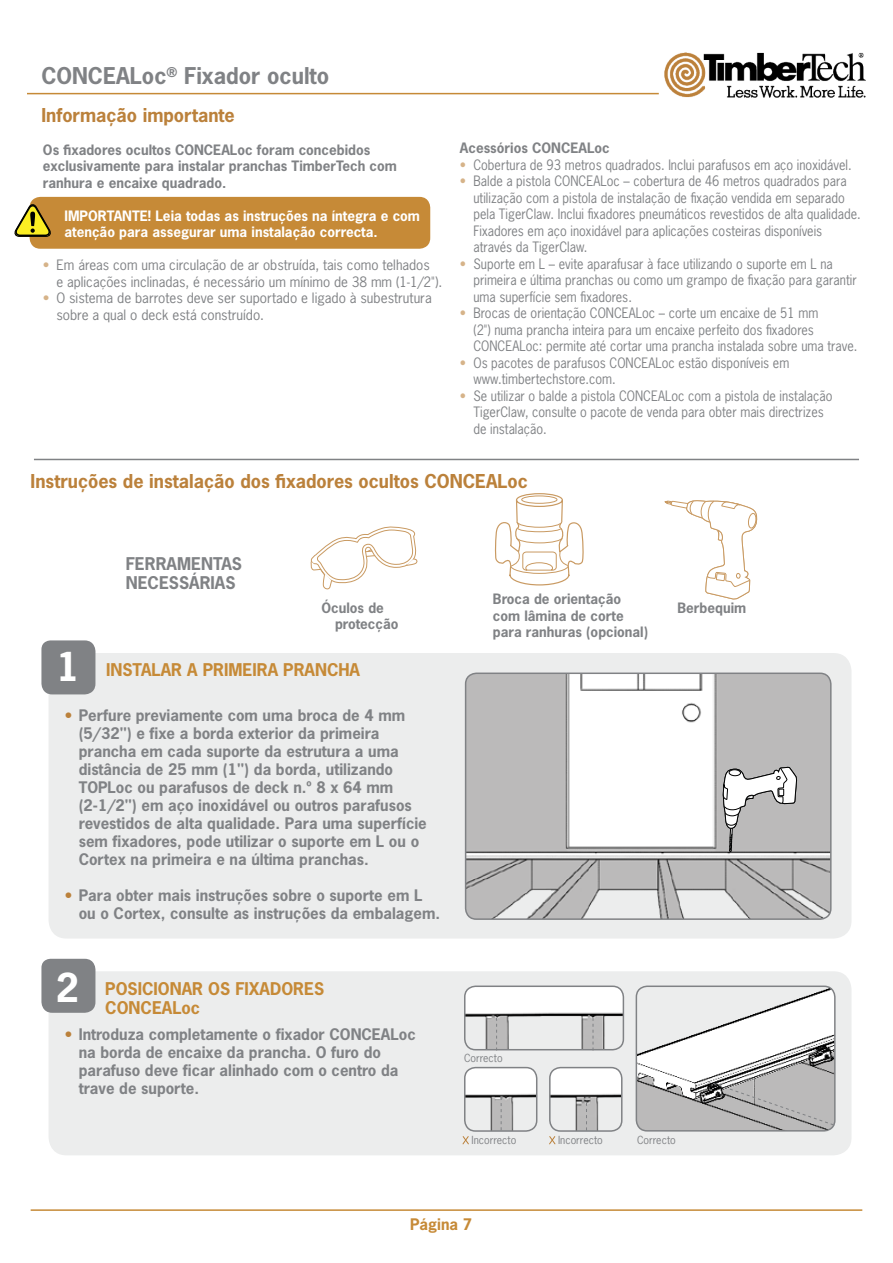
<style>
.page{position:relative;width:893px;height:1263px;background:#fff}
.page>*{position:absolute;margin:0;border:0;box-sizing:border-box;transform-origin:0 0}
.t1{font:700 37.5px "News Gothic Std";color:#fff}
.t2{font:700 21.75px "News Gothic Std";color:#808285}
.t3{font:700 18px "News Gothic Std";color:#bb813b}
.t4{font:700 16.5px/19.8px "News Gothic Std";color:#c68a37}
.t5{font:700 16.5px/19.8px "News Gothic Std";color:#808285}
.t6{font:700 15px/18px "News Gothic Std";color:#808285}
.t7{font:700 15px "News Gothic Std";color:#c68a37}
.t8{font:13.5px/16.5px "News Gothic Std";color:#808285;scale:.93 1}
.t9{font:700 13.5px/16.5px "News Gothic Std";color:#808285}
.t10{font:13.5px/16.5px "News Gothic Std";color:#808285}
.t11{font:700 13.5px/16.5px "News Gothic Std";color:#fff}
.t12{font:10.5px "News Gothic Std";color:#808285}
.s1{color:#d6b389}
.s2{color:#bb813b}
</style>
<div class="page">
<hr style="left:27px;top:93px;width:632px;height:1px;background:#c68a37">
<hr style="left:31px;top:1209px;width:831px;height:2px;background:#c68a37">
<img style="left:664px;top:52px;width:201px;height:45px">
<div style="left:30px;top:197px;width:400px;height:52px;background:#c68a37;border-radius:11px"></div>
<div style="left:49px;top:971px;width:802px;height:184px;background:#eceded;border-radius:18px"></div>
<div style="left:49px;top:653px;width:802px;height:285px;background:#eceded;border-radius:18px"></div>
<div style="left:41px;top:959px;width:54px;height:54px;background:#808285"></div>
<div style="left:41px;top:640px;width:54px;height:54px;background:#808285"></div>
<hr style="left:34px;top:459px;width:825px;height:1px;background:#808285">
<svg style="left:310px;top:526px;width:108px;height:64px"></svg>
<svg style="left:494px;top:493px;width:90px;height:93px"></svg>
<div style="left:522px;top:496px;width:35px;height:7px;background:#fff;border-radius:50%"></div>
<div style="left:521px;top:496px;width:36px;height:7px;border:1px solid #c99a62;border-radius:50%"></div>
<img style="left:467px;top:675px;width:362px;height:243px">
<div style="left:465px;top:672px;width:367px;height:248px;border:2px solid #808285;border-radius:11px"></div>
<svg style="left:722px;top:763px;width:75px;height:89px;background:#bfbebe"></svg>
<img style="left:636px;top:988px;width:198px;height:143px">
<div style="left:636px;top:985px;width:200px;height:146px;border:2px solid #808285;border-radius:11px"></div>
<svg style="left:701px;top:1078px;width:133px;height:48px;background:#aeadad"></svg>
<svg style="left:801px;top:1045px;width:35px;height:13px"></svg>
<img style="left:465px;top:988px;width:158px;height:62px">
<div style="left:464px;top:985px;width:160px;height:65px;border:2px solid #808285;border-radius:11px"></div>
<img style="left:551px;top:1067px;width:71px;height:63px">
<div style="left:549px;top:1067px;width:73px;height:65px;border:2px solid #808285;border-radius:11px"></div>
<img style="left:466px;top:1067px;width:71px;height:63px">
<div style="left:464px;top:1067px;width:73px;height:65px;border:2px solid #808285;border-radius:11px"></div>
<svg style="left:501px;top:1097px;width:1px;height:33px"></svg>
<svg style="left:586px;top:1103px;width:1px;height:27px"></svg>
<svg style="left:496px;top:1018px;width:1px;height:32px"></svg>
<svg style="left:593px;top:1018px;width:1px;height:32px"></svg>
<svg style="left:462px;top:1136px;width:7px;height:9px"></svg>
<svg style="left:549px;top:1136px;width:7px;height:9px"></svg>
<svg style="left:664px;top:500px;width:93px;height:100px"></svg>
<svg style="left:14px;top:204px;width:37px;height:33px"></svg>
<h2 class="t2" style="left:41px;top:62px;width:289px">CONCEALoc<sup>®</sup> Fixador oculto</h2>
<h3 class="t3" style="left:41px;top:104px;width:195px">Informação importante</h3>
<p class="t9" style="left:43px;top:141px;width:355px">Os fixadores ocultos CONCEALoc foram concebidos exclusivamente para instalar pranchas TimberTech com ranhura e encaixe quadrado.</p>
<p class="t11" style="left:65px;top:207px;width:357px">IMPORTANTE! Leia todas as instruções na íntegra e com atenção para assegurar uma instalação correcta.</p>
<p class="t10" style="left:56px;top:257px;width:387px;text-indent:-13px"><span class="s1">•</span> Em áreas com uma circulação de ar obstruída, tais como telhados<br>e aplicações inclinadas, é necessário um mínimo de 38 mm (1-1/2").</p>
<p class="t10" style="left:56px;top:290px;width:377px;text-indent:-14px"><span class="s1">•</span> O sistema de barrotes deve ser suportado e ligado à subestrutura sobre a qual o deck está construído.</p>
<p class="t9" style="left:460px;top:140px;width:151px">Acessórios CONCEALoc</p>
<p class="t8" style="left:460px;top:156px;width:423px"><span class="s1">•</span> Cobertura de 93 metros quadrados. Inclui parafusos em aço inoxidável.</p>
<p class="t8" style="left:473px;top:173px;width:418px;text-indent:-13px"><span class="s1">•</span> Balde a pistola CONCEALoc – cobertura de 46 metros quadrados para utilização com a pistola de instalação de fixação vendida em separado pela TigerClaw. Inclui fixadores pneumáticos revestidos de alta qualidade.<br>Fixadores em aço inoxidável para aplicações costeiras disponíveis através da TigerClaw.</p>
<p class="t8" style="left:473px;top:255px;width:414px;text-indent:-13px"><span class="s1">•</span> Suporte em L – evite aparafusar à face utilizando o suporte em L na primeira e última pranchas ou como um grampo de fixação para garantir uma superfície sem fixadores.</p>
<p class="t8" style="left:473px;top:305px;width:414px;text-indent:-13px"><span class="s1">•</span> Brocas de orientação CONCEALoc – corte um encaixe de 51 mm<br>(2") numa prancha inteira para um encaixe perfeito dos fixadores<br>CONCEALoc: permite até cortar uma prancha instalada sobre uma trave.</p>
<p class="t8" style="left:473px;top:354px;width:341px;text-indent:-13px"><span class="s1">•</span> Os pacotes de parafusos CONCEALoc estão disponíveis em www.timbertechstore.com.</p>
<p class="t8" style="left:473px;top:387px;width:387px;text-indent:-13px"><span class="s1">•</span> Se utilizar o balde a pistola CONCEALoc com a pistola de instalação<br>TigerClaw, consulte o pacote de venda para obter mais directrizes de instalação.</p>
<h3 class="t3" style="left:31px;top:469px;width:499px">Instruções de instalação dos fixadores ocultos CONCEALoc</h3>
<p class="t5" style="left:126px;top:553px;width:118px">FERRAMENTAS<br>NECESSÁRIAS</p>
<p class="t9" style="left:493px;top:591px;width:157px">Broca de orientação com lâmina de corte para ranhuras (opcional)</p>
<p class="t9" style="left:321px;top:599px;width:64px">Óculos de</p>
<p class="t9" style="left:677px;top:599px;width:70px">Berbequim</p>
<p class="t9" style="left:335px;top:615px;width:65px">protecção</p>
<h1 class="t1" style="left:57px;top:642px;width:25px">1</h1>
<p class="t6" style="left:79px;top:706px;width:350px;text-indent:-14px"><span class="s2">•</span> Perfure previamente com uma broca de 4 mm (5/32") e fixe a borda exterior da primeira prancha em cada suporte da estrutura a uma distância de 25 mm (1") da borda, utilizando TOPLoc ou parafusos de deck n.º 8 x 64 mm (2-1/2") em aço inoxidável ou outros parafusos revestidos de alta qualidade. Para uma superfície sem fixadores, pode utilizar o suporte em L ou o Cortex na primeira e na última pranchas.</p>
<p class="t6" style="left:79px;top:886px;width:363px;text-indent:-14px"><span class="s2">•</span> Para obter mais instruções sobre o suporte em L ou o Cortex, consulte as instruções da embalagem.</p>
<p class="t4" style="left:106px;top:660px;width:255px">INSTALAR A PRIMEIRA PRANCHA</p>
<h1 class="t1" style="left:56px;top:963px;width:25px">2</h1>
<p class="t6" style="left:79px;top:1025px;width:339px;text-indent:-14px"><span class="s2">•</span> Introduza completamente o fixador CONCEALoc na borda de encaixe da prancha. O furo do parafuso deve ficar alinhado com o centro da trave de suporte.</p>
<p class="t4" style="left:105px;top:978px;width:220px">POSICIONAR OS FIXADORES<br>CONCEALoc</p>
<p class="t12" style="left:464px;top:1051px;width:40px">Correcto</p>
<p class="t12" style="left:471px;top:1133px;width:46px">Incorrecto</p>
<p class="t12" style="left:558px;top:1133px;width:46px">Incorrecto</p>
<p class="t7" style="left:410px;top:1214px;width:63px">Página 7</p>
<p class="t12" style="left:637px;top:1133px;width:40px">Correcto</p>
</div>
